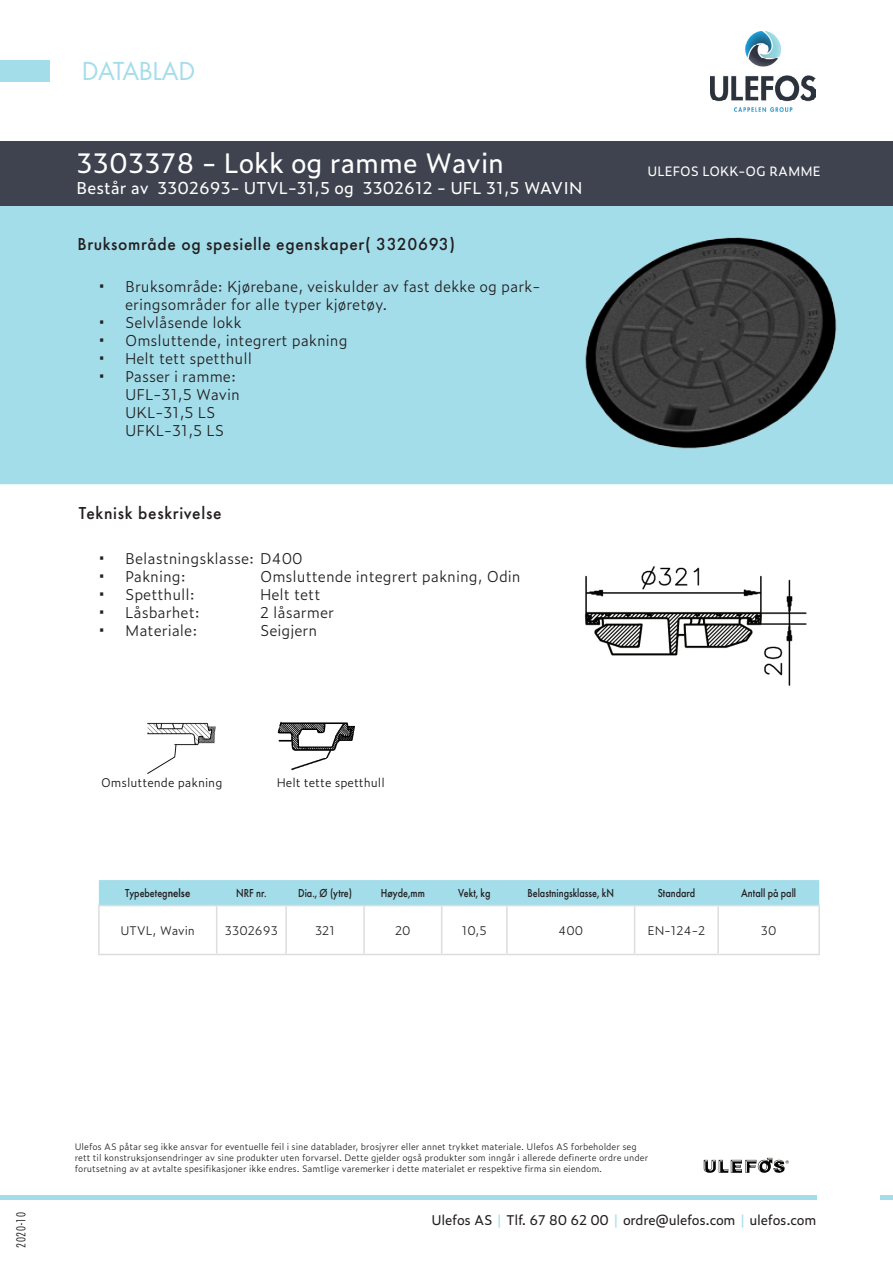
<style>
.page{position:relative;width:893px;height:1263px;background:#fff}
.page>*{position:absolute;margin:0;border:0;box-sizing:border-box;transform-origin:0 0}
.t1{font:27px "Zeitung Pro";color:#fff}
.t2{font:24px "Futura Std";color:#a4ddea}
.t3{font:500 18px "Futura PT";letter-spacing:.04em;color:#231f20}
.t4{font:16.5px "Zeitung Pro";color:#fff}
.t5{font:300 15px/18px "Zeitung Pro";color:#231f20}
.t6{font:13.5px "Zeitung Pro";letter-spacing:-.02em;color:#231f20}
.t7{font:13.05px "Zeitung Pro";color:#fff}
.t8{font:300 13.05px "Zeitung Pro";color:#fff}
.t9{font:500 12px "Futura PT";color:#231f20;scale:.85 1}
.t10{font:300 12px "Zeitung Pro";color:#231f20}
.t11{font:300 12px "Zeitung Pro";color:#131313}
.t12{font:300 condensed 12px "Futura Std";letter-spacing:.06em;color:#231f20}
.t13{font:300 9px/10.8px "Zeitung Pro";color:#231f20}
.s1{font-size:18px}
.s2{font-weight:600}
.s3{color:#a4ddea}
</style>
<div class="page">
<div style="left:0;top:205px;width:893px;height:279px;background:#a4ddea"></div>
<img style="left:543px;top:217px;width:344px;height:259px">
<div style="left:99px;top:880px;width:720px;height:25px;background:#a4ddea"></div>
<hr style="left:98px;top:905px;width:119px;height:1px;background:#dcdddf">
<hr style="left:217px;top:905px;width:69px;height:1px;background:#dcdddf">
<hr style="left:286px;top:905px;width:78px;height:1px;background:#dcdddf">
<hr style="left:364px;top:905px;width:78px;height:1px;background:#dcdddf">
<hr style="left:442px;top:905px;width:65px;height:1px;background:#dcdddf">
<hr style="left:507px;top:905px;width:128px;height:1px;background:#dcdddf">
<hr style="left:635px;top:905px;width:83px;height:1px;background:#dcdddf">
<hr style="left:718px;top:905px;width:102px;height:1px;background:#dcdddf">
<hr style="left:98px;top:906px;width:2px;height:48px;background:#dcdddf">
<hr style="left:216px;top:906px;width:1px;height:48px;background:#dcdddf">
<hr style="left:285px;top:906px;width:2px;height:48px;background:#dcdddf">
<hr style="left:363px;top:906px;width:2px;height:48px;background:#dcdddf">
<hr style="left:441px;top:906px;width:1px;height:48px;background:#dcdddf">
<hr style="left:506px;top:906px;width:2px;height:48px;background:#dcdddf">
<hr style="left:634px;top:906px;width:1px;height:48px;background:#dcdddf">
<hr style="left:717px;top:906px;width:2px;height:48px;background:#dcdddf">
<hr style="left:818px;top:906px;width:2px;height:48px;background:#dcdddf">
<hr style="left:98px;top:954px;width:119px;height:1px;background:#dcdddf">
<hr style="left:217px;top:954px;width:69px;height:1px;background:#dcdddf">
<hr style="left:286px;top:954px;width:78px;height:1px;background:#dcdddf">
<hr style="left:364px;top:954px;width:78px;height:1px;background:#dcdddf">
<hr style="left:442px;top:954px;width:65px;height:1px;background:#dcdddf">
<hr style="left:507px;top:954px;width:128px;height:1px;background:#dcdddf">
<hr style="left:635px;top:954px;width:83px;height:1px;background:#dcdddf">
<hr style="left:718px;top:954px;width:102px;height:1px;background:#dcdddf">
<img style="left:147px;top:722px;width:69px;height:52px">
<img style="left:277px;top:721px;width:78px;height:50px">
<img style="left:584px;top:566px;width:223px;height:120px">
<svg style="left:704px;top:1158px;width:85px;height:15px"></svg>
<div style="left:0;top:141px;width:893px;height:64px;background:#3e434f"></div>
<hr style="left:0;top:1195px;width:816px;height:4px;background:#a4ddea">
<img style="left:711px;top:31px;width:104px;height:80px">
<div style="left:0;top:61px;width:50px;height:21px;background:#a4ddea"></div>
<hr style="left:880px;top:1195px;width:13px;height:4px;background:#a4ddea">
<h2 class="t2" style="left:82px;top:56px;width:114px">DATABLAD</h2>
<h1 class="t1" style="left:77px;top:143px;width:429px">3303378 - Lokk og ramme Wavin</h1>
<h3 class="t4" style="left:77px;top:175px;width:507px">Består av 3302693- UTVL-31,5 og 3302612 - UFL 31,5 WAVIN</h3>
<h3 class="t3" style="left:77px;top:233px;width:379px">Bruksområde og spesielle egenskaper( 3320693)</h3>
<h3 class="t5" style="left:125px;top:277px;width:417px;text-indent:-27px"><span class="s1">•</span> Bruksområde: Kjørebane, veiskulder av fast dekke og park&shy;eringsområder for alle typer kjøretøy.</h3>
<h3 class="t5" style="left:98px;top:313px;width:145px"><span class="s1">•</span> Selvlåsende lokk</h3>
<h3 class="t5" style="left:98px;top:331px;width:251px"><span class="s1">•</span> Omsluttende, integrert pakning</h3>
<h3 class="t5" style="left:98px;top:349px;width:155px"><span class="s1">•</span> Helt tett spetthull</h3>
<h3 class="t5" style="left:125px;top:367px;width:116px;text-indent:-27px"><span class="s1">•</span> Passer i ramme:<br>UFL-31,5 Wavin<br>UKL-31,5 LS<br>UFKL-31,5 LS</h3>
<h3 class="t3" style="left:79px;top:502px;width:144px">Teknisk beskrivelse</h3>
<h3 class="t5" style="left:98px;top:549px;width:206px"><span class="s1">•</span> Belastningsklasse: D400</h3>
<h3 class="t5" style="left:98px;top:567px;width:89px"><span class="s1">•</span> Pakning:</h3>
<h3 class="t5" style="left:260px;top:567px;width:262px">Omsluttende integrert pakning, Odin</h3>
<h3 class="t5" style="left:98px;top:585px;width:98px"><span class="s1">•</span> Spetthull:</h3>
<h3 class="t5" style="left:260px;top:585px;width:62px">Helt tett</h3>
<h3 class="t5" style="left:98px;top:603px;width:103px"><span class="s1">•</span> Låsbarhet:</h3>
<h3 class="t5" style="left:260px;top:603px;width:75px">2 låsarmer</h3>
<h3 class="t5" style="left:98px;top:621px;width:101px"><span class="s1">•</span> Materiale:</h3>
<h3 class="t5" style="left:260px;top:621px;width:59px">Seigjern</h3>
<h3 class="t11" style="left:101px;top:774px;width:123px">Omsluttende pakning</h3>
<h3 class="t11" style="left:277px;top:773px;width:109px">Helt tette spetthull</h3>
<h3 class="t7" style="left:647px;top:162px;width:175px">ULEFOS LOKK-OG RAMME</h3>
<h3 class="t8" style="left:726px;top:167px;width:93px">ULEFOS LOKK</h3>
<h3 class="t9" style="left:125px;top:886px;width:78px">Typebeteg<span class="s2">nelse</span></h3>
<h3 class="t9" style="left:236px;top:886px;width:37px">NRF nr.</h3>
<h3 class="t9" style="left:298px;top:886px;width:65px">Dia., Ø (ytre)</h3>
<h3 class="t9" style="left:381px;top:886px;width:53px">Høyde,mm</h3>
<h3 class="t9" style="left:458px;top:886px;width:39px">Vekt, kg</h3>
<h3 class="t9" style="left:527px;top:886px;width:103px">Belastningsklasse, kN</h3>
<h3 class="t9" style="left:658px;top:886px;width:45px">Standard</h3>
<h3 class="t9" style="left:741px;top:886px;width:66px">Antall på pall</h3>
<h3 class="t10" style="left:121px;top:921px;width:76px">UTVL, Wavin</h3>
<h3 class="t10" style="left:225px;top:921px;width:55px">3302693</h3>
<h3 class="t10" style="left:315px;top:921px;width:22px">321</h3>
<h3 class="t10" style="left:395px;top:921px;width:17px">20</h3>
<h3 class="t10" style="left:462px;top:921px;width:27px">10,5</h3>
<h3 class="t10" style="left:558px;top:921px;width:26px">400</h3>
<h3 class="t10" style="left:647px;top:921px;width:59px">EN-124-2</h3>
<h3 class="t10" style="left:761px;top:921px;width:17px">30</h3>
<p class="t13" style="left:75px;top:1141px;width:575px">Ulefos AS påtar seg ikke ansvar for eventuelle feil i sine datablader, brosjyrer eller annet trykket materiale. Ulefos AS forbeholder seg rett til konstruksjonsendringer av sine produkter uten forvarsel. Dette gjelder også produkter som inngår i allerede definerte ordre under forutsetning av at avtalte spesifikasjoner ikke endres. Samtlige varemerker i dette materialet er respektive firma sin eiendom.</p>
<h3 class="t12" style="left:14px;top:1248px;width:38px;rotate:-90deg">2020-10</h3>
<h3 class="t6" style="left:432px;top:1210px;width:386px">Ulefos AS <span class="s3">|</span> Tlf. 67 80 62 00 <span class="s3">|</span> ordre@ulefos.com <span class="s3">|</span> ulefos.com</h3>
</div>
